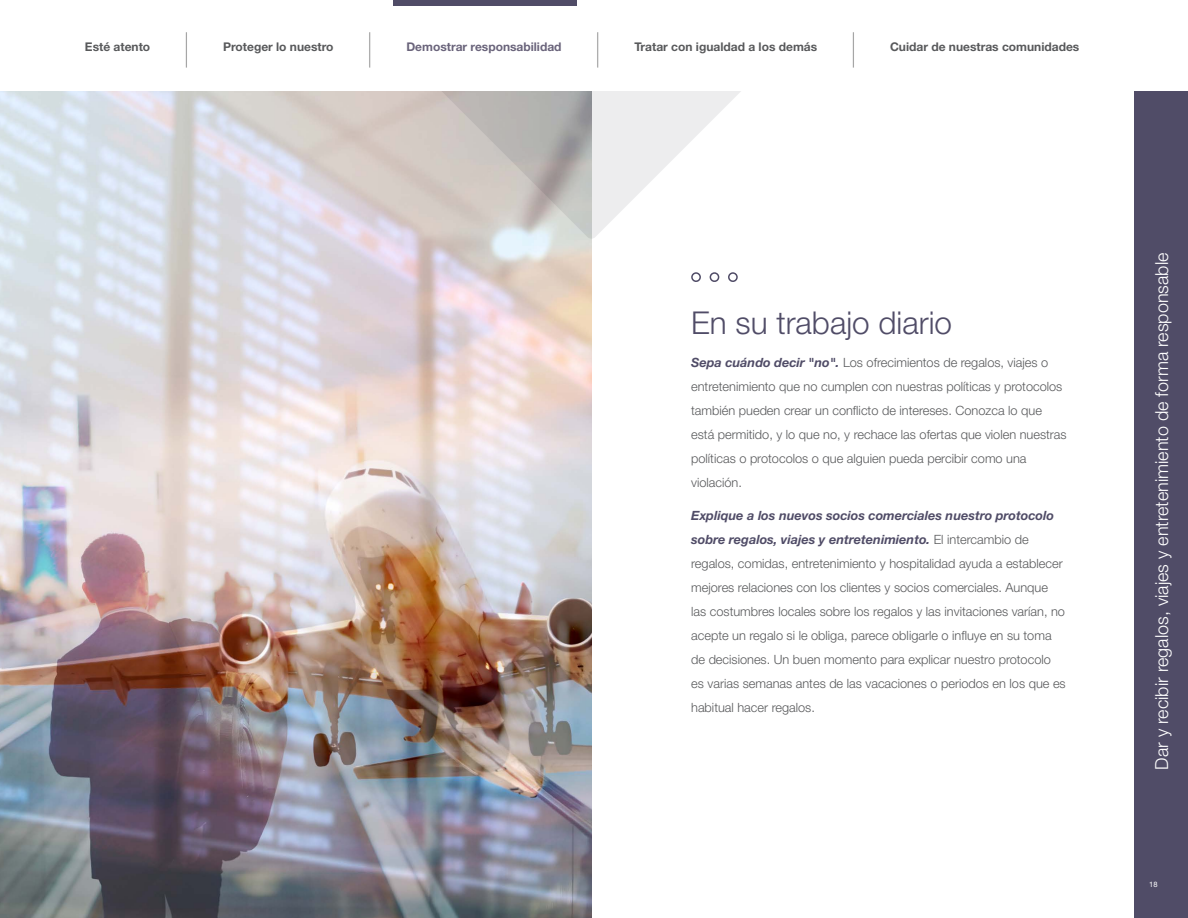
<style>
.page{position:relative;width:1188px;height:918px;background:#fff}
.page>*{position:absolute;margin:0;border:0;box-sizing:border-box;transform-origin:0 0}
.t1{font:700 35.25px "Helvetica Neue LT Std";color:#000;scale:.1 1}
.t2{font:300 31.5px "Helvetica Neue LT Std";color:#504c67}
.t3{font:300 18px "Helvetica Neue LT Std";color:#fff}
.t4{font:300 12.75px/24px "Helvetica Neue LT Std";color:#58595b}
.t5{font:700 12px "Helvetica Neue LT Std";color:#58595b}
.t6{font:700 12px "Helvetica Neue LT Std";color:#6a647b}
.t7{font:7.5px "Helvetica Neue LT Std";color:#fff}
.s1{font-weight:700;font-style:italic;color:#504c67}
</style>
<div class="page">
<div style="left:1134px;top:92px;width:54px;height:826px;background:#504c67"></div>
<img style="left:0;top:92px;width:591px;height:826px">
<div style="left:691px;top:272px;width:10px;height:10px;border:2px solid #504c67;border-radius:50%"></div>
<div style="left:710px;top:272px;width:9px;height:10px;border:2px solid #504c67;border-radius:50%"></div>
<div style="left:728px;top:272px;width:10px;height:10px;border:2px solid #504c67;border-radius:50%"></div>
<svg style="left:396px;top:92px;width:344px;height:147px"></svg>
<div style="left:393px;top:0;width:184px;height:5px;background:#504c67"></div>
<p class="t5" style="left:85px;top:40px;width:67px">Esté atento</p>
<h1 class="t1" style="left:186px;top:26px;width:9px">|</h1>
<p class="t5" style="left:223px;top:40px;width:112px">Proteger lo nuestro</p>
<h1 class="t1" style="left:370px;top:26px;width:9px">|</h1>
<p class="t6" style="left:406px;top:40px;width:157px">Demostrar responsabilidad</p>
<h1 class="t1" style="left:598px;top:26px;width:9px">|</h1>
<p class="t5" style="left:634px;top:40px;width:184px">Tratar con igualdad a los demás</p>
<h1 class="t1" style="left:853px;top:26px;width:9px">|</h1>
<p class="t5" style="left:890px;top:40px;width:191px">Cuidar de nuestras comunidades</p>
<h2 class="t2" style="left:691px;top:303px;width:262px">En su trabajo diario</h2>
<p class="t4" style="left:691px;top:350px;width:377px"><span class="s1">Sepa cuándo decir "no".</span> Los ofrecimientos de regalos, viajes o entretenimiento que no cumplen con nuestras políticas y protocolos también pueden crear un conflicto de intereses. Conozca lo que está permitido, y lo que no, y rechace las ofertas que violen nuestras políticas o protocolos o que alguien pueda percibir como una violación.</p>
<p class="t4" style="left:691px;top:503px;width:376px"><span class="s1">Explique a los nuevos socios comerciales nuestro protocolo sobre regalos, viajes y entretenimiento.</span> El intercambio de regalos, comidas, entretenimiento y hospitalidad ayuda a establecer mejores relaciones con los clientes y socios comerciales. Aunque las costumbres locales sobre los regalos y las invitaciones varían, no acepte un regalo si le obliga, parece obligarle o influye en su toma de decisiones. Un buen momento para explicar nuestro protocolo es varias semanas antes de las vacaciones o periodos en los que es habitual hacer regalos.</p>
<h3 class="t3" style="left:1151px;top:770px;width:519px;rotate:-90deg">Dar y recibir regalos, viajes y entretenimiento de forma responsable</h3>
<p class="t7" style="left:1149px;top:880px;width:10px">18</p>
</div>
